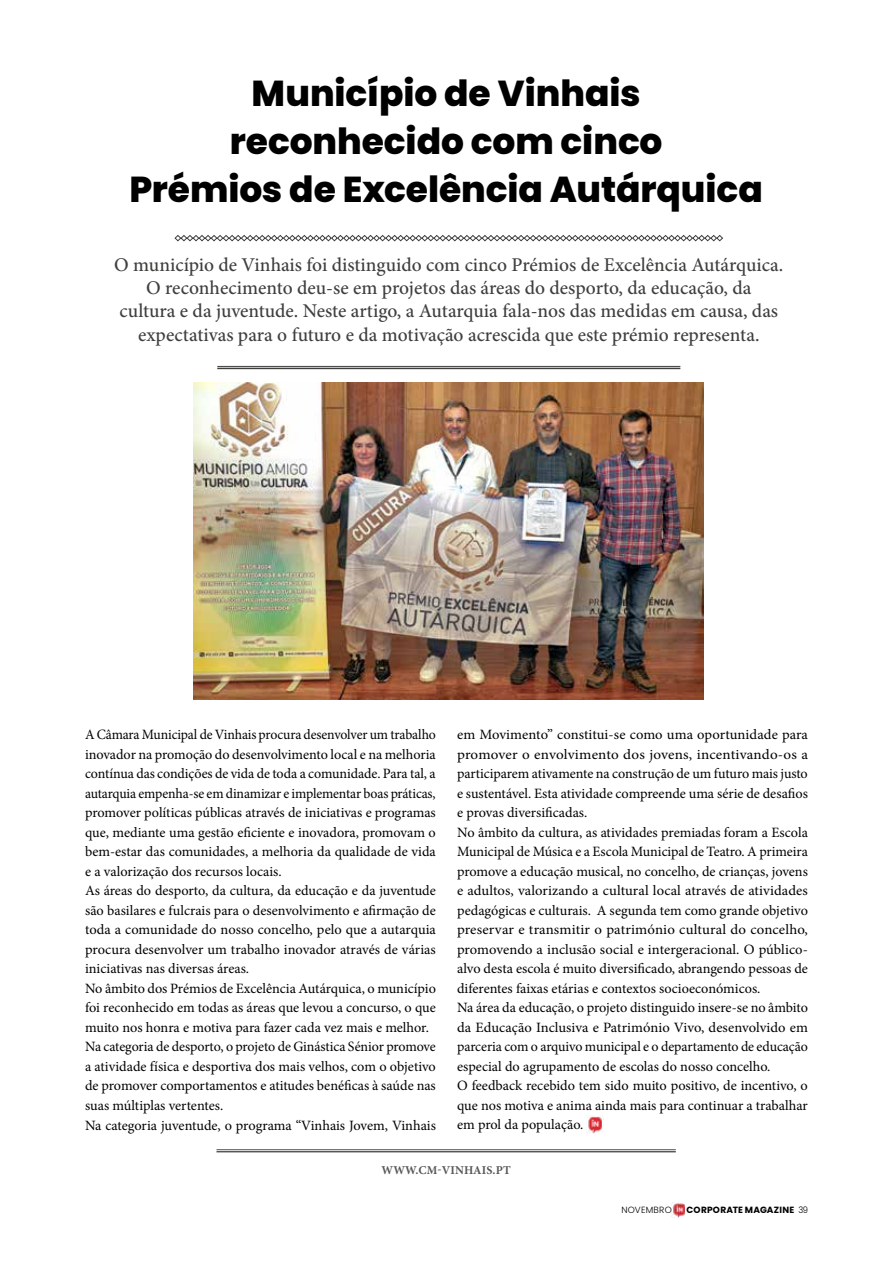
<style>
.page{position:relative;width:893px;height:1263px;background:#fff}
.page>*{position:absolute;margin:0;border:0;box-sizing:border-box;transform-origin:0 0}
.t1{font:800 36px/48px "Poppins";color:#000;text-align:center}
.t2{font:500 19.5px/23.2px "Minion Pro";color:#3f3f3e;text-align:center}
.t3{font:14.25px/19.5px "Minion Pro";color:#000}
.t4{font:700 12px "Minion Pro";letter-spacing:.01em;color:#575756}
.t5{font:700 9px "Poppins";letter-spacing:.025em;color:#000}
.t6{font:300 9px "Poppins";letter-spacing:.025em;color:#000}
.s1{font-weight:300}
</style>
<div class="page">
<img style="left:672px;top:1202px;width:12px;height:15px">
<svg style="left:174px;top:235px;width:549px;height:6px"></svg>
<hr style="left:217px;top:366px;width:463px;height:1px;background:#3f3f3e">
<hr style="left:217px;top:368px;width:463px;height:1px;background:#3f3f3e">
<img style="left:588px;top:1116px;width:16px;height:18px">
<hr style="left:216px;top:1149px;width:460px;height:1px;background:#575756">
<hr style="left:216px;top:1151px;width:460px;height:1px;background:#575756">
<img style="left:194px;top:383px;width:510px;height:316px">
<h1 class="t1" style="left:130px;top:69px;width:635px">Município de Vinhais<br>reconhecido com cinco<br>Prémios de Excelência Autárquica</h1>
<p class="t2" style="left:114px;top:253px;width:671px">O município de Vinhais foi distinguido com cinco Prémios de Excelência Autárquica.<br>O reconhecimento deu-se em projetos das áreas do desporto, da educação, da<br>cultura e da juventude. Neste artigo, a Autarquia fala-nos das medidas em causa, das expectativas para o futuro e da motivação acrescida que este prémio representa.</p>
<p class="t3" style="left:85px;top:725px;width:352px">A Câmara Municipal de Vinhais procura desenvolver um trabalho inovador na promoção do desenvolvimento local e na melhoria contínua das condições de vida de toda a comunidade. Para tal, a autarquia empenha-se em dinamizar e implementar boas práticas, promover políticas públicas através de iniciativas e programas que, mediante uma gestão eficiente e inovadora, promovam o bem-estar das comunidades, a melhoria da qualidade de vida e a valorização dos recursos locais.<br>As áreas do desporto, da cultura, da educação e da juventude são basilares e fulcrais para o desenvolvimento e afirmação de toda a comunidade do nosso concelho, pelo que a autarquia procura desenvolver um trabalho inovador através de várias iniciativas nas diversas áreas.<br>No âmbito dos Prémios de Excelência Autárquica, o município foi reconhecido em todas as áreas que levou a concurso, o que muito nos honra e motiva para fazer cada vez mais e melhor.<br>Na categoria de desporto, o projeto de Ginástica Sénior promove a atividade física e desportiva dos mais velhos, com o objetivo de promover comportamentos e atitudes benéficas à saúde nas suas múltiplas vertentes.<br>Na categoria juventude, o programa “Vinhais Jovem, Vinhais</p>
<p class="t3" style="left:457px;top:725px;width:352px">em Movimento” constitui-se como uma oportunidade para promover o envolvimento dos jovens, incentivando-os a participarem ativamente na construção de um futuro mais justo e sustentável. Esta atividade compreende uma série de desafios e provas diversificadas.<br>No âmbito da cultura, as atividades premiadas foram a Escola Municipal de Música e a Escola Municipal de Teatro. A primeira promove a educação musical, no concelho, de crianças, jovens e adultos, valorizando a cultural local através de atividades pedagógicas e culturais. A segunda tem como grande objetivo preservar e transmitir o património cultural do concelho, promovendo a inclusão social e intergeracional. O público&shy;alvo desta escola é muito diversificado, abrangendo pessoas de diferentes faixas etárias e contextos socioeconómicos.<br>Na área da educação, o projeto distinguido insere-se no âmbito da Educação Inclusiva e Património Vivo, desenvolvido em parceria com o arquivo municipal e o departamento de educação especial do agrupamento de escolas do nosso concelho.<br>O feedback recebido tem sido muito positivo, de incentivo, o que nos motiva e anima ainda mais para continuar a trabalhar em prol da população.</p>
<p class="t4" style="left:381px;top:1161px;width:131px">WWW.CM-VINHAIS.PT</p>
<p class="t6" style="left:621px;top:1205px;width:52px">NOVEMBRO</p>
<p class="t5" style="left:687px;top:1205px;width:123px">CORPORATE MAGAZINE <span class="s1">39</span></p>
</div>
